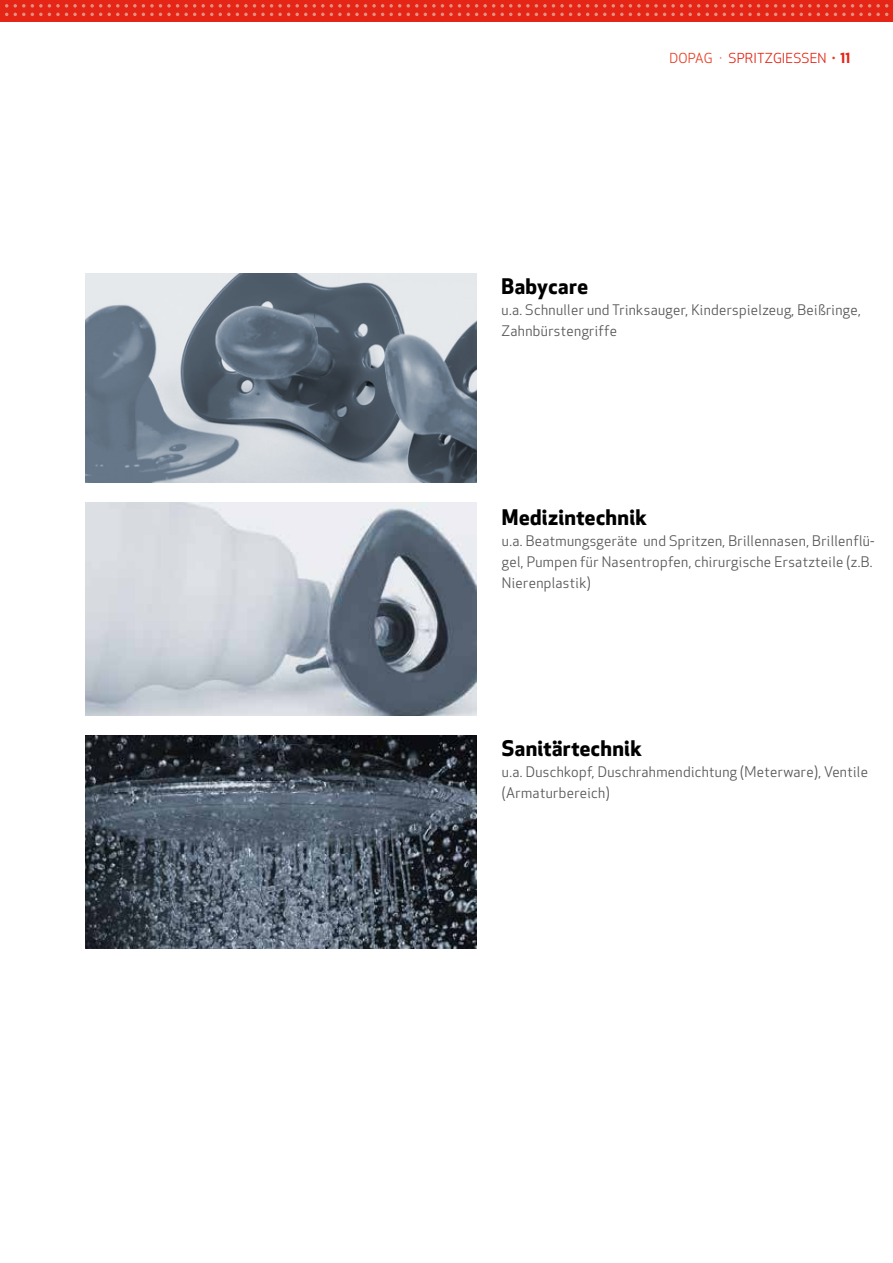
<style>
.page{position:relative;width:893px;height:1263px;background:#fff}
.page>*{position:absolute;margin:0;border:0;box-sizing:border-box;transform-origin:0 0}
.t1{font:700 21px "Apex New";letter-spacing:.015em;color:#000}
.t2{font:14.25px/21px "Apex New";letter-spacing:.025em;color:#575756}
.t3{font:13.5px "Apex New";letter-spacing:.01em;color:#e42313}
.s1{color:#e73f24}
.s2{font-weight:700;color:#e73f24}
.s3{font-weight:700}
</style>
<div class="page">
<div style="left:0;top:0;width:893px;height:22px;background:#e52616"></div>
<svg style="left:5px;top:4px;width:3px;height:12px"></svg>
<svg style="left:14px;top:4px;width:199px;height:12px"></svg>
<svg style="left:219px;top:4px;width:88px;height:12px"></svg>
<svg style="left:313px;top:4px;width:199px;height:12px"></svg>
<svg style="left:518px;top:4px;width:88px;height:12px"></svg>
<svg style="left:612px;top:4px;width:199px;height:12px"></svg>
<svg style="left:817px;top:4px;width:71px;height:12px"></svg>
<img style="left:85px;top:273px;width:391px;height:210px">
<img style="left:85px;top:502px;width:391px;height:214px">
<img style="left:85px;top:735px;width:391px;height:213px">
<p class="t3" style="left:669px;top:49px;width:183px"><span class="s1">DOPAG ·</span> SPRITZGIESSEN <span class="s2">·</span> <span class="s3">11</span></p>
<h1 class="t1" style="left:501px;top:271px;width:88px">Babycare</h1>
<p class="t2" style="left:501px;top:299px;width:361px">u.a. Schnuller und Trinksauger, Kinderspielzeug, Beißringe,<br>Zahnbürstengriffe</p>
<h1 class="t1" style="left:502px;top:502px;width:146px">Medizintechnik</h1>
<p class="t2" style="left:502px;top:530px;width:374px">u.a. Beatmungsgeräte und Spritzen, Brillennasen, Brillenflü&shy;gel, Pumpen für Nasentropfen, chirurgische Ersatzteile (z.B.<br>Nierenplastik)</p>
<h1 class="t1" style="left:502px;top:733px;width:141px">Sanitärtechnik</h1>
<p class="t2" style="left:502px;top:761px;width:368px">u.a. Duschkopf, Duschrahmendichtung (Meterware), Ventile (Armaturbereich)</p>
</div>
